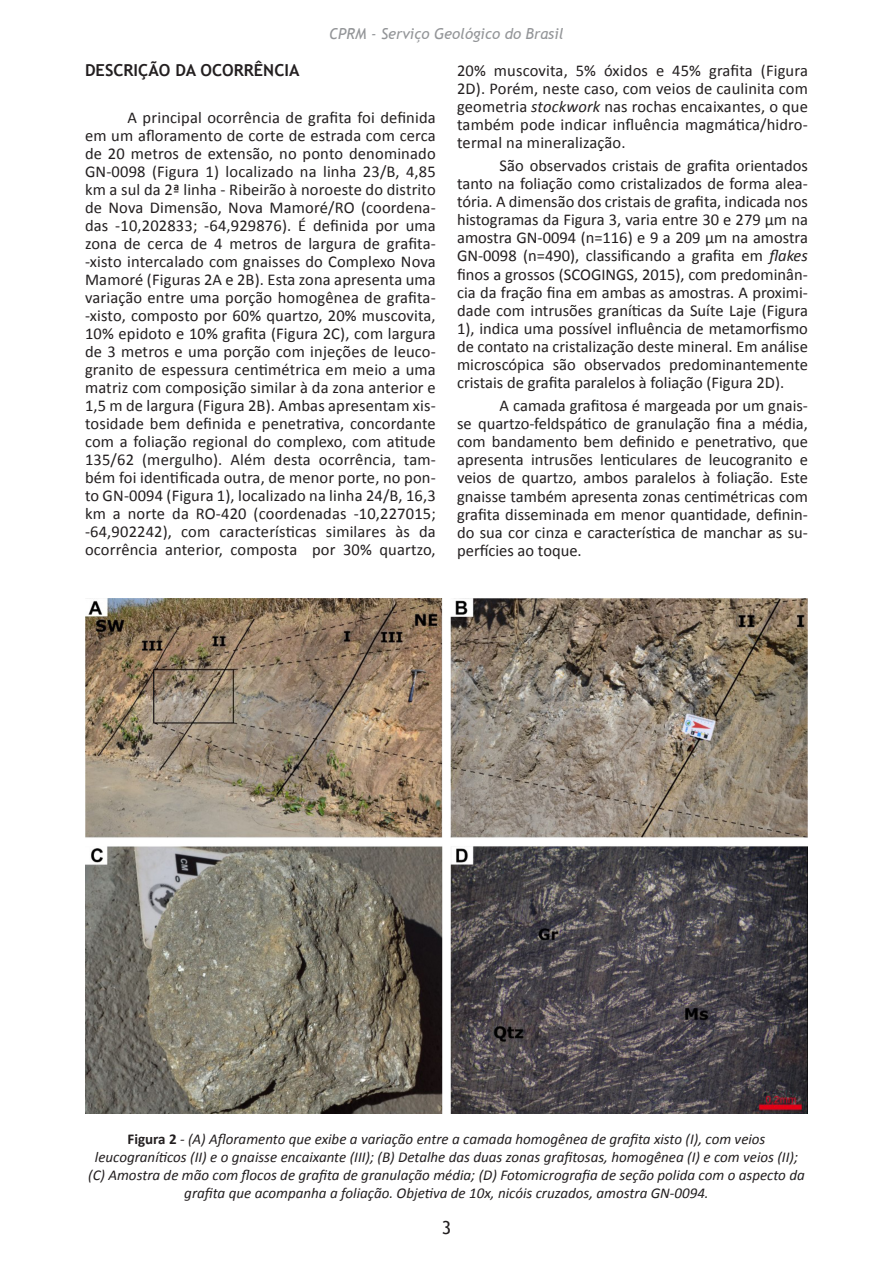
<style>
.page{position:relative;width:893px;height:1263px;background:#fff}
.page>*{position:absolute;margin:0;border:0;box-sizing:border-box;transform-origin:0 0}
.t1{font:18px "Trebuchet MS";color:#231f20}
.t2{font:16.5px/18px "Calibri";color:#231f20;text-align:justify}
.t3{font:700 16.5px "Trebuchet MS";color:#231f20}
.t4{font:italic 15px/18px "Calibri";color:#231f20;text-align:center}
.t5{font:italic 15px "Trebuchet MS";color:#939598}
.s1{font-style:italic}
.s2{font-weight:700;font-style:normal}
</style>
<div class="page">
<img style="left:85px;top:599px;width:723px;height:515px">
<p class="t5" style="left:329px;top:25px;width:236px">CPRM - Serviço Geológico do Brasil</p>
<p class="t3" style="left:85px;top:60px;width:216px">DESCRIÇÃO DA OCORRÊNCIA</p>
<p class="t2" style="left:85px;top:109px;width:352px;text-indent:43px">A principal ocorrência de grafita foi definida em um afloramento de corte de estrada com cerca de 20 metros de extensão, no ponto denominado GN-0098 (Figura 1) localizado na linha 23/B, 4,85 km a sul da 2ª linha - Ribeirão à noroeste do distrito de Nova Dimensão, Nova Mamoré/RO (coordena&shy;das -10,202833; -64,929876). É definida por uma zona de cerca de 4 metros de largura de grafita--xisto intercalado com gnaisses do Complexo Nova Mamoré (Figuras 2A e 2B). Esta zona apresenta uma variação entre uma porção homogênea de grafita--xisto, composto por 60% quartzo, 20% muscovita, 10% epidoto e 10% grafita (Figura 2C), com largura de 3 metros e uma porção com injeções de leuco&shy;granito de espessura centimétrica em meio a uma matriz com composição similar à da zona anterior e 1,5 m de largura (Figura 2B). Ambas apresentam xis&shy;tosidade bem definida e penetrativa, concordante com a foliação regional do complexo, com atitude 135/62 (mergulho). Além desta ocorrência, tam&shy;bém foi identificada outra, de menor porte, no pon&shy;to GN-0094 (Figura 1), localizado na linha 24/B, 16,3 km a norte da RO-420 (coordenadas -10,227015; -64,902242), com características similares às da ocorrência anterior, composta por 30% quartzo,</p>
<p class="t2" style="left:457px;top:62px;width:352px">20% muscovita, 5% óxidos e 45% grafita (Figura 2D). Porém, neste caso, com veios de caulinita com geometria <span class="s1">stockwork</span> nas rochas encaixantes, o que também pode indicar influência magmática/hidro&shy;termal na mineralização.</p>
<p class="t2" style="left:457px;top:156px;width:352px;text-indent:43px">São observados cristais de grafita orientados tanto na foliação como cristalizados de forma alea&shy;tória. A dimensão dos cristais de grafita, indicada nos histogramas da Figura 3, varia entre 30 e 279 µm na amostra GN-0094 (n=116) e 9 a 209 µm na amostra GN-0098 (n=490), classificando a grafita em <span class="s1">flakes </span>finos a grossos (SCOGINGS, 2015), com predominân&shy;cia da fração fina em ambas as amostras. A proximi&shy;dade com intrusões graníticas da Suíte Laje (Figura 1), indica uma possível influência de metamorfismo de contato na cristalização deste mineral. Em análise microscópica são observados predominantemente cristais de grafita paralelos à foliação (Figura 2D).</p>
<p class="t2" style="left:457px;top:396px;width:352px;text-indent:43px">A camada grafitosa é margeada por um gnais&shy;se quartzo-feldspático de granulação fina a média, com bandamento bem definido e penetrativo, que apresenta intrusões lenticulares de leucogranito e veios de quartzo, ambos paralelos à foliação. Este gnaisse também apresenta zonas centimétricas com grafita disseminada em menor quantidade, definin&shy;do sua cor cinza e característica de manchar as su&shy;perfícies ao toque.</p>
<p class="t4" style="left:88px;top:1129px;width:718px"><span class="s2">Figura 2</span> - (A) Afloramento que exibe a variação entre a camada homogênea de grafita xisto (I), com veios leucograníticos (II) e o gnaisse encaixante (III); (B) Detalhe das duas zonas grafitosas, homogênea (I) e com veios (II); (C) Amostra de mão com flocos de grafita de granulação média; (D) Fotomicrografia de seção polida com o aspecto da grafita que acompanha a foliação. Objetiva de 10x, nicóis cruzados, amostra GN-0094.</p>
<p class="t1" style="left:442px;top:1217px;width:11px">3</p>
</div>
